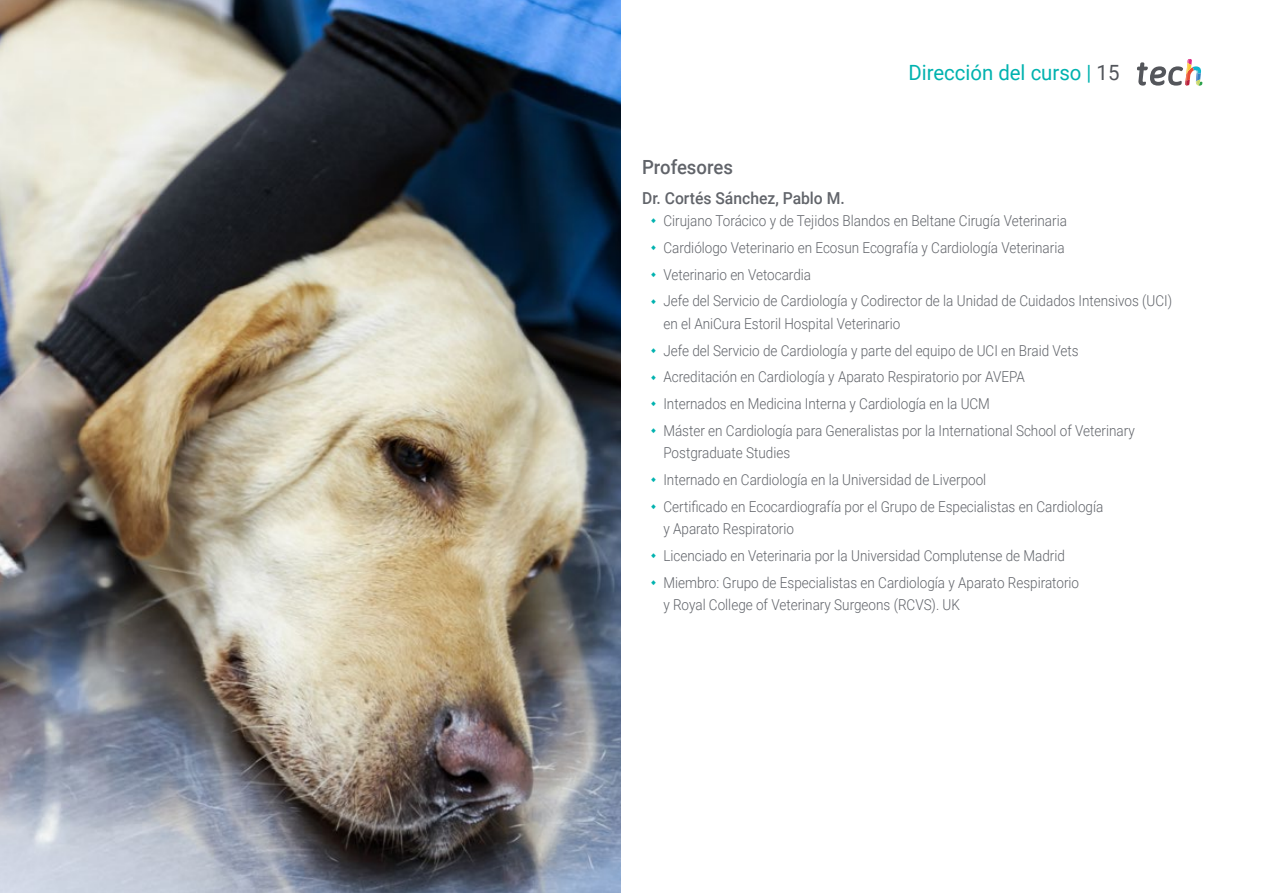
<style>
.page{position:relative;width:1263px;height:893px;background:#fff}
.page>*{position:absolute;margin:0;border:0;box-sizing:border-box;transform-origin:0 0}
.t1{font:21px "Roboto";color:#00b2af}
.t2{font:500 19.5px "Roboto";color:#61646a;scale:.95 1}
.t3{font:500 16.5px "Roboto";color:#61646a;scale:.95 1}
.t4{font:300 15px/26.7px "Roboto";color:#61646a;scale:.9 1}
.s1{color:#52555b}
</style>
<div class="page">
<img style="left:0;top:0;width:621px;height:893px">
<svg style="left:1137px;top:59px;width:65px;height:27px"></svg>
<h1 class="t1" style="left:908px;top:57px;width:213px">Dirección del curso | <span class="s1">15</span></h1>
<h2 class="t2" style="left:642px;top:154px;width:97px">Profesores</h2>
<p class="t3" style="left:642px;top:186px;width:215px">Dr. Cortés Sánchez, Pablo M.</p>
<p class="t4" style="left:663px;top:207px;width:567px">Cirujano Torácico y de Tejidos Blandos en Beltane Cirugía Veterinaria<br>Cardiólogo Veterinario en Ecosun Ecografía y Cardiología Veterinaria<br>Veterinario en Vetocardia<br>Jefe del Servicio de Cardiología y Codirector de la Unidad de Cuidados Intensivos (UCI)</p>
<p class="t4" style="left:663px;top:310px;width:525px">en el AniCura Estoril Hospital Veterinario<br>Jefe del Servicio de Cardiología y parte del equipo de UCI en Braid Vets Acreditación en Cardiología y Aparato Respiratorio por AVEPA<br>Internados en Medicina Interna y Cardiología en la UCM<br>Máster en Cardiología para Generalistas por la International School of Veterinary</p>
<p class="t4" style="left:663px;top:439px;width:490px">Postgraduate Studies<br>Internado en Cardiología en la Universidad de Liverpool<br>Certificado en Ecocardiografía por el Grupo de Especialistas en Cardiología</p>
<p class="t4" style="left:663px;top:515px;width:463px">y Aparato Respiratorio<br>Licenciado en Veterinaria por la Universidad Complutense de Madrid<br>Miembro: Grupo de Especialistas en Cardiología y Aparato Respiratorio</p>
<p class="t4" style="left:663px;top:591px;width:331px">y Royal College of Veterinary Surgeons (RCVS). UK</p>
</div>
